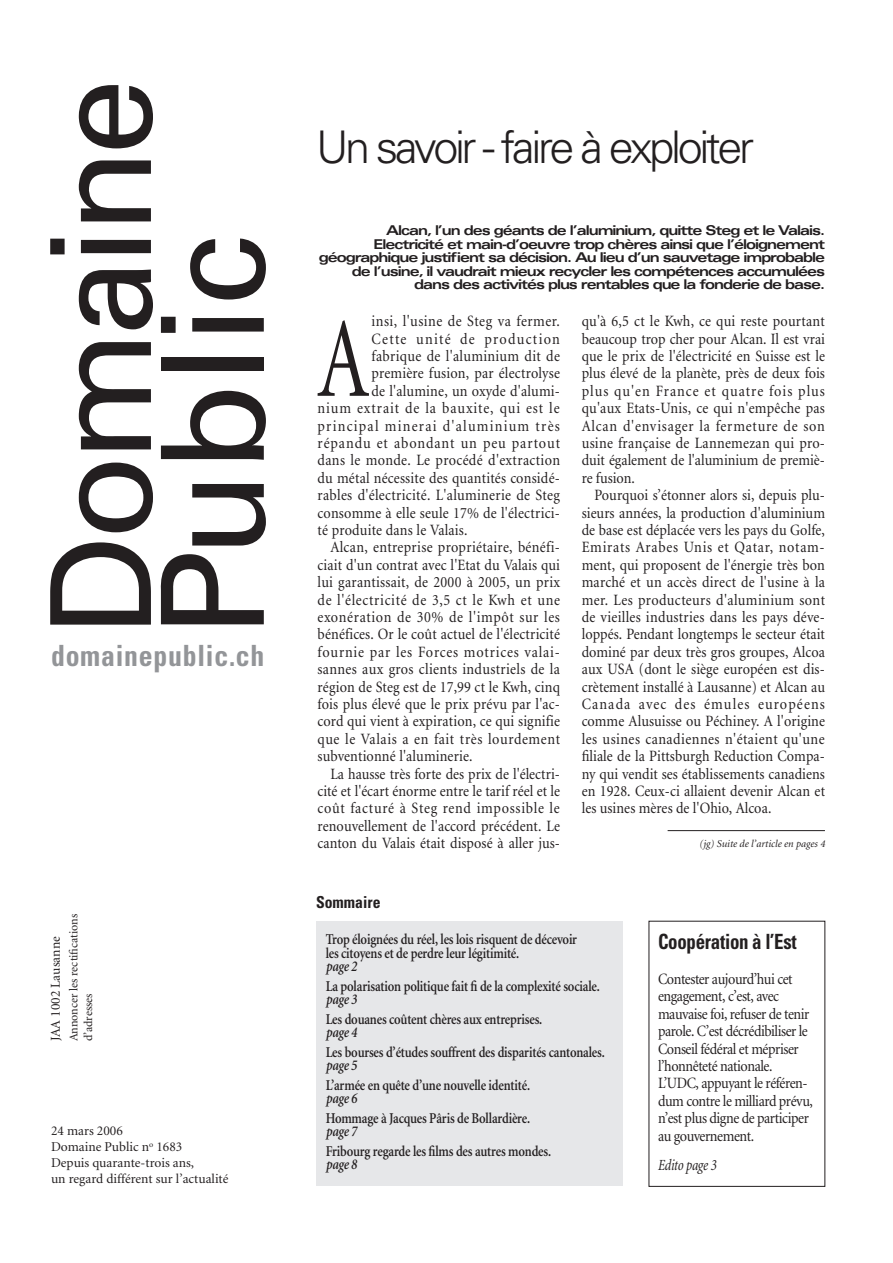
<style>
.page{position:relative;width:893px;height:1263px;background:#fff}
.page>*{position:absolute;margin:0;border:0;box-sizing:border-box;transform-origin:0 0}
.t1{font:142.5px "Univers";color:#231f20}
.t2{font:139.5px "Univers";letter-spacing:-.05em;color:#231f20}
.t3{font:113.7px "Minion";color:#231f20;scale:.7 1}
.t4{font:300 45px "Univers";letter-spacing:-.075em;color:#231f20}
.t5{font:700 condensed 29.25px "Univers";letter-spacing:.025em;color:#939598;scale:.95 1}
.t6{font:700 condensed 21px "Univers";letter-spacing:-.015em;color:#231f20;scale:.9 1}
.t7{font:700 condensed 16.5px "Univers";color:#231f20;scale:.95 1}
.t8{font:15.75px/17.4px "Minion";letter-spacing:.01em;color:#231f20;text-align:justify;scale:.9 1}
.t9{font:15.75px/17.4px "Minion";letter-spacing:-.03em;color:#231f20;scale:.9 1}
.t10{font:15.75px "Minion";letter-spacing:.045em;color:#231f20;scale:.9 1}
.t11{font:15.75px "Minion";letter-spacing:.065em;color:#231f20;scale:.9 1}
.t12{font:15.75px "Minion";letter-spacing:.055em;color:#231f20;scale:.9 1}
.t13{font:15.75px "Minion";letter-spacing:.04em;color:#231f20;scale:.9 1}
.t14{font:15.75px "Minion";letter-spacing:.05em;color:#231f20;scale:.9 1}
.t15{font:15.75px "Minion";letter-spacing:.085em;color:#231f20;scale:.9 1}
.t16{font:15.75px "Minion";letter-spacing:.035em;color:#231f20;scale:.9 1}
.t17{font:15.75px "Minion";letter-spacing:.09em;color:#231f20;scale:.9 1}
.t18{font:italic condensed 15.75px "Minion";letter-spacing:-.02em;color:#231f20;scale:.9 1}
.t19{font:600 15px/13.5px "Minion";letter-spacing:-.015em;color:#231f20;scale:.85 1}
.t20{font:italic 600 15px "Minion";letter-spacing:-.015em;color:#231f20;scale:.85 1}
.t21{font:700 expanded 13.5px/13.5px "Univers";letter-spacing:-.075em;color:#231f20;text-align:right}
.t22{font:13.5px/16.2px "Minion";color:#231f20}
.t23{font:12px/14.4px "Minion";color:#231f20}
.t24{font:italic 10.5px "Minion";color:#231f20}
</style>
<div class="page">
<div style="left:317px;top:921px;width:306px;height:265px;background:#e6e7e9"></div>
<hr style="left:668px;top:830px;width:157px;height:1px;background:#231f20">
<h2 class="t2" style="left:50px;top:637px;width:560px;rotate:-90deg">Domaine</h2>
<h1 class="t1" style="left:161px;top:637px;width:404px;rotate:-90deg">Public</h1>
<h3 class="t5" style="left:51px;top:645px;width:226px">domainepublic.ch</h3>
<p class="t23" style="left:68px;top:1041px;width:129px;rotate:-90deg">Annoncer les rectifications d’adresses</p>
<p class="t22" style="left:48px;top:1041px;width:107px;rotate:-90deg">JAA 1002 Lausanne</p>
<p class="t22" style="left:51px;top:1123px;width:179px">24 mars 2006<br>Domaine Public n<sup>o</sup> 1683<br>Depuis quarante-trois ans,<br>un regard différent sur l’actualité</p>
<h3 class="t4" style="left:316px;top:130px;width:440px">Un savoir - faire à exploiter</h3>
<p class="t21" style="left:319px;top:225px;width:508px">Alcan, l’un des géants de l’aluminium, quitte Steg et le Valais.<br>Electricité et main-d’oeuvre trop chères ainsi que l’éloignement géographique justifient sa décision. Au lieu d’un sauvetage improbable de l’usine, il vaudrait mieux recycler les compétences accumulées dans des activités plus rentables que la fonderie de base.</p>
<h3 class="t3" style="left:318px;top:315px;width:75px">A</h3>
<p class="t16" style="left:372px;top:315px;width:211px">insi, l'usine de Steg va fermer.</p>
<p class="t17" style="left:372px;top:332px;width:211px">Cette unité de production</p>
<p class="t8" style="left:372px;top:348px;width:211px">fabrique de l'aluminium dit de</p>
<p class="t8" style="left:372px;top:366px;width:211px">première fusion, par électrolyse</p>
<p class="t8" style="left:372px;top:383px;width:211px">de l'alumine, un oxyde d'alumi-</p>
<p class="t11" style="left:318px;top:402px;width:271px">nium extrait de la bauxite, qui est le</p>
<p class="t15" style="left:318px;top:419px;width:271px">principal minerai d'aluminium très</p>
<p class="t11" style="left:318px;top:437px;width:271px">répandu et abondant un peu partout</p>
<p class="t8" style="left:318px;top:453px;width:271px">dans le monde. Le procédé d'extraction</p>
<p class="t8" style="left:318px;top:470px;width:271px">du métal nécessite des quantités considé-</p>
<p class="t8" style="left:318px;top:488px;width:271px">rables d'électricité. L'aluminerie de Steg</p>
<p class="t8" style="left:318px;top:505px;width:271px">consomme à elle seule 17% de l'électrici-</p>
<p class="t8" style="left:318px;top:522px;width:168px">té produite dans le Valais.</p>
<p class="t8" style="left:330px;top:540px;width:257px">Alcan, entreprise propriétaire, bénéfi-</p>
<p class="t8" style="left:318px;top:557px;width:271px">ciait d'un contrat avec l'Etat du Valais qui</p>
<p class="t8" style="left:318px;top:575px;width:271px">lui garantissait, de 2000 à 2005, un prix</p>
<p class="t10" style="left:318px;top:593px;width:271px">de l'électricité de 3,5 ct le Kwh et une</p>
<p class="t10" style="left:318px;top:611px;width:271px">exonération de 30% de l'impôt sur les</p>
<p class="t8" style="left:318px;top:627px;width:271px">bénéfices. Or le coût actuel de l'électricité</p>
<p class="t12" style="left:318px;top:646px;width:271px">fournie par les Forces motrices valai-</p>
<p class="t8" style="left:318px;top:662px;width:271px">sannes aux gros clients industriels de la</p>
<p class="t8" style="left:318px;top:679px;width:271px">région de Steg est de 17,99 ct le Kwh, cinq</p>
<p class="t8" style="left:318px;top:696px;width:271px">fois plus élevé que le prix prévu par l'ac-</p>
<p class="t8" style="left:318px;top:714px;width:271px">cord qui vient à expiration, ce qui signifie</p>
<p class="t13" style="left:318px;top:733px;width:271px">que le Valais a en fait très lourdement</p>
<p class="t8" style="left:318px;top:749px;width:174px">subventionné l'aluminerie.</p>
<p class="t8" style="left:330px;top:766px;width:257px">La hausse très forte des prix de l'électri-</p>
<p class="t8" style="left:318px;top:783px;width:271px">cité et l'écart énorme entre le tarif réel et le</p>
<p class="t14" style="left:318px;top:802px;width:271px">coût facturé à Steg rend impossible le</p>
<p class="t8" style="left:318px;top:818px;width:271px">renouvellement de l'accord précédent. Le</p>
<p class="t8" style="left:318px;top:836px;width:271px">canton du Valais était disposé à aller jus-</p>
<p class="t7" style="left:316px;top:896px;width:69px">Sommaire</p>
<p class="t8" style="left:582px;top:314px;width:272px">qu'à 6,5 ct le Kwh, ce qui reste pourtant beaucoup trop cher pour Alcan. Il est vrai que le prix de l'électricité en Suisse est le plus élevé de la planète, près de deux fois plus qu'en France et quatre fois plus qu'aux Etats-Unis, ce qui n'empêche pas Alcan d'envisager la fermeture de son usine française de Lannemezan qui pro&shy;duit également de l'aluminium de premiè&shy;re fusion.</p>
<p class="t8" style="left:582px;top:488px;width:272px;text-indent:13px">Pourquoi s’étonner alors si, depuis plu&shy;sieurs années, la production d'aluminium de base est déplacée vers les pays du Golfe, Emirats Arabes Unis et Qatar, notam&shy;ment, qui proposent de l'énergie très bon marché et un accès direct de l'usine à la mer. Les producteurs d'aluminium sont de vieilles industries dans les pays déve&shy;loppés. Pendant longtemps le secteur était dominé par deux très gros groupes, Alcoa aux USA (dont le siège européen est dis&shy;crètement installé à Lausanne) et Alcan au Canada avec des émules européens comme Alusuisse ou Péchiney. A l'origine les usines canadiennes n'étaient qu'une filiale de la Pittsburgh Reduction Compa&shy;ny qui vendit ses établissements canadiens en 1928. Ceux-ci allaient devenir Alcan et les usines mères de l'Ohio, Alcoa.</p>
<p class="t24" style="left:699px;top:840px;width:127px">(jg) Suite de l’article en pages 4</p>
<p class="t19" style="left:326px;top:934px;width:297px">Trop éloignées du réel, les lois risquent de décevoir les citoyens et de perdre leur légitimité.</p>
<p class="t20" style="left:326px;top:961px;width:38px">page 2</p>
<p class="t19" style="left:326px;top:980px;width:324px">La polarisation politique fait fi de la complexité sociale.</p>
<p class="t20" style="left:326px;top:994px;width:38px">page 3</p>
<p class="t19" style="left:326px;top:1013px;width:256px">Les douanes coûtent chères aux entreprises.</p>
<p class="t20" style="left:326px;top:1027px;width:38px">page 4</p>
<p class="t19" style="left:326px;top:1046px;width:330px">Les bourses d’études souffrent des disparités cantonales.</p>
<p class="t20" style="left:326px;top:1060px;width:38px">page 5</p>
<p class="t19" style="left:326px;top:1079px;width:242px">L’armée en quête d’une nouvelle identité.</p>
<p class="t20" style="left:326px;top:1093px;width:38px">page 6</p>
<p class="t19" style="left:326px;top:1112px;width:242px">Hommage à Jacques Pâris de Bollardière.</p>
<p class="t20" style="left:326px;top:1126px;width:38px">page 7</p>
<p class="t19" style="left:326px;top:1145px;width:267px">Fribourg regarde les films des autres mondes.</p>
<p class="t20" style="left:326px;top:1159px;width:38px">page 8</p>
<h3 class="t6" style="left:658px;top:933px;width:156px">Coopération à l’Est</h3>
<p class="t9" style="left:658px;top:971px;width:174px">Contester aujourd’hui cet engagement, c’est, avec mauvaise foi, refuser de tenir parole. C’est décrédibiliser le<br>Conseil fédéral et mépriser l’honnêteté nationale.<br>L’UDC, appuyant le référen&shy;dum contre le milliard prévu, n’est plus digne de participer au gouvernement.</p>
<p class="t18" style="left:658px;top:1159px;width:67px">Edito page 3</p>
</div>
